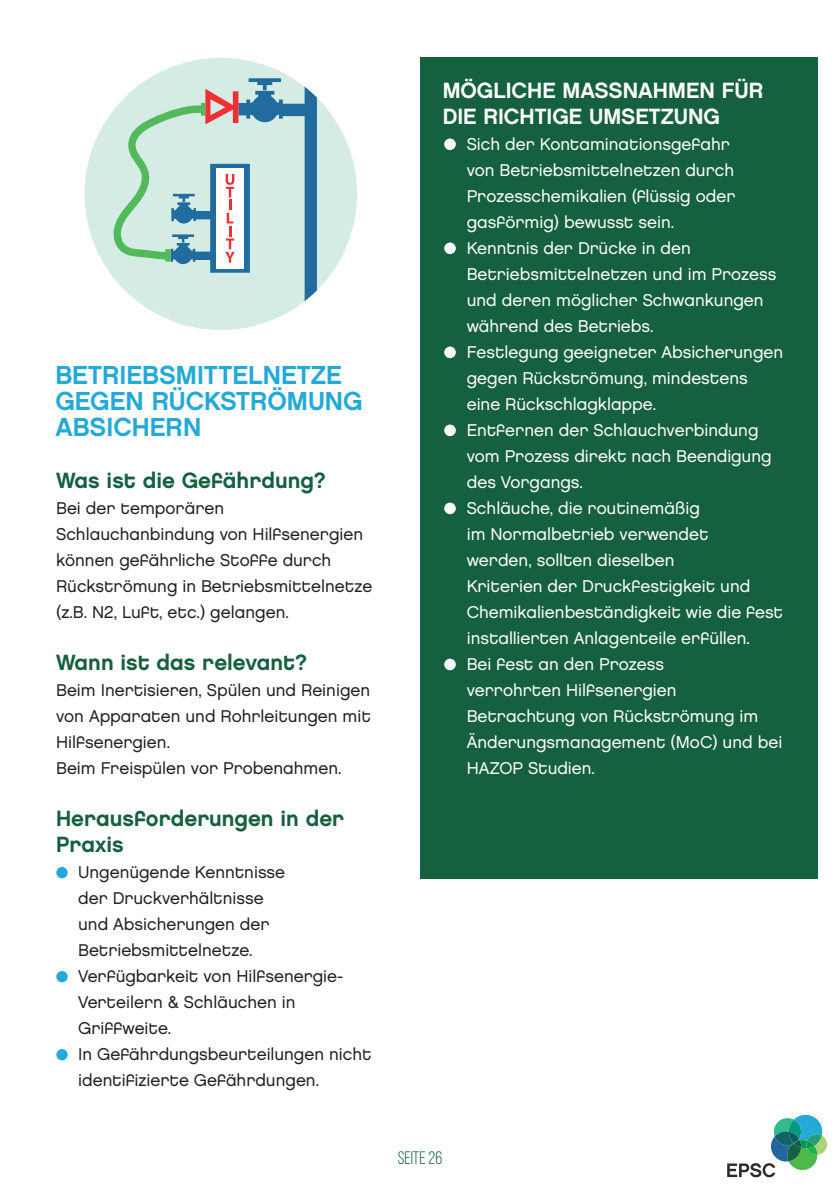
<style>
.page{position:relative;width:840px;height:1191px;background:#fff}
.page>*{position:absolute;margin:0;border:0;box-sizing:border-box;transform-origin:0 0}
.t1{font:26px/26px "Chalet New York Nineteen Eighty";color:#24a9d8}
.t2{font:22px/26px "Chalet New York Nineteen Eighty";color:#15603f}
.t3{font:22px/26px "Chalet New York Nineteen Eighty";color:#fff}
.t4{font:18px "Bebas Neue";color:#15603f}
.t5{font:17px/26px "Chalet London Nineteen Eighty";color:#fff}
.t6{font:17px/26px "Chalet London Nineteen Eighty";color:#231f20}
</style>
<div class="page">
<svg style="left:727px;top:1114px;width:99px;height:63px"></svg>
<div style="left:420px;top:57px;width:396px;height:821px;background:#15603f"></div>
<div style="left:444px;top:138px;width:11px;height:12px;background:#fff;border-radius:50%"></div>
<div style="left:444px;top:242px;width:11px;height:12px;background:#fff;border-radius:50%"></div>
<div style="left:444px;top:346px;width:11px;height:12px;background:#fff;border-radius:50%"></div>
<div style="left:444px;top:424px;width:11px;height:12px;background:#fff;border-radius:50%"></div>
<div style="left:444px;top:502px;width:11px;height:12px;background:#fff;border-radius:50%"></div>
<div style="left:444px;top:658px;width:11px;height:12px;background:#fff;border-radius:50%"></div>
<div style="left:56px;top:867px;width:12px;height:11px;background:#24a9d8;border-radius:50%"></div>
<div style="left:56px;top:971px;width:12px;height:11px;background:#24a9d8;border-radius:50%"></div>
<div style="left:56px;top:1049px;width:12px;height:11px;background:#24a9d8;border-radius:50%"></div>
<svg style="left:84px;top:58px;width:273px;height:272px"></svg>
<svg style="left:112px;top:78px;width:205px;height:223px"></svg>
<p class="t1" style="left:55px;top:362px;width:309px">BETRIEBSMITTELNETZE<br>GEGEN RÜCKSTRÖMUNG<br>ABSICHERN</p>
<p class="t2" style="left:56px;top:467px;width:271px">Was ist die Gefährdung?</p>
<p class="t6" style="left:56px;top:495px;width:317px">Bei der temporären<br>Schlauchanbindung von Hilfsenergien können gefährliche Stoffe durch<br>Rückströmung in Betriebsmittelnetze (z.B. N2, Luft, etc.) gelangen.</p>
<p class="t2" style="left:56px;top:649px;width:253px">Wann ist das relevant?</p>
<p class="t6" style="left:56px;top:677px;width:316px;text-align:justify">Beim Inertisieren, Spülen und Reinigen von Apparaten und Rohrleitungen mit Hilfsenergien.</p>
<p class="t6" style="left:56px;top:755px;width:287px">Beim Freispülen vor Probenahmen.</p>
<p class="t2" style="left:56px;top:805px;width:289px">Herausforderungen in der<br>Praxis</p>
<p class="t6" style="left:78px;top:859px;width:208px">Ungenügende Kenntnisse der Druckverhältnisse und Absicherungen der<br>Betriebsmittelnetze.</p>
<p class="t6" style="left:78px;top:963px;width:266px">Verfügbarkeit von Hilfsenergie-<br>Verteilern &amp; Schläuchen in<br>Griffweite.</p>
<p class="t6" style="left:78px;top:1041px;width:295px">In Gefährdungsbeurteilungen nicht identifizierte Gefährdungen.</p>
<p class="t3" style="left:442px;top:77px;width:322px">MÖGLICHE MASSNAHMEN FÜR<br>DIE RICHTIGE UMSETZUNG</p>
<p class="t5" style="left:466px;top:131px;width:270px">Sich der Kontaminationsgefahr von Betriebsmittelnetzen durch<br>Prozesschemikalien (flüssig oder gasförmig) bewusst sein.</p>
<p class="t5" style="left:466px;top:235px;width:311px">Kenntnis der Drücke in den<br>Betriebsmittelnetzen und im Prozess und deren möglicher Schwankungen während des Betriebs.</p>
<p class="t5" style="left:466px;top:339px;width:318px">Festlegung geeigneter Absicherungen gegen Rückströmung, mindestens eine Rückschlagklappe.</p>
<p class="t5" style="left:466px;top:417px;width:306px">Entfernen der Schlauchverbindung vom Prozess direkt nach Beendigung des Vorgangs.</p>
<p class="t5" style="left:466px;top:495px;width:318px">Schläuche, die routinemäßig<br>im Normalbetrieb verwendet<br>werden, sollten dieselben<br>Kriterien der Druckfestigkeit und Chemikalienbeständigkeit wie die fest installierten Anlagenteile erfüllen.</p>
<p class="t5" style="left:466px;top:651px;width:317px">Bei fest an den Prozess<br>verrohrten Hilfsenergien<br>Betrachtung von Rückströmung im<br>Änderungsmanagement (MoC) und bei<br>HAZOP Studien.</p>
<p class="t4" style="left:397px;top:1148px;width:46px">Seite 26</p>
</div>
